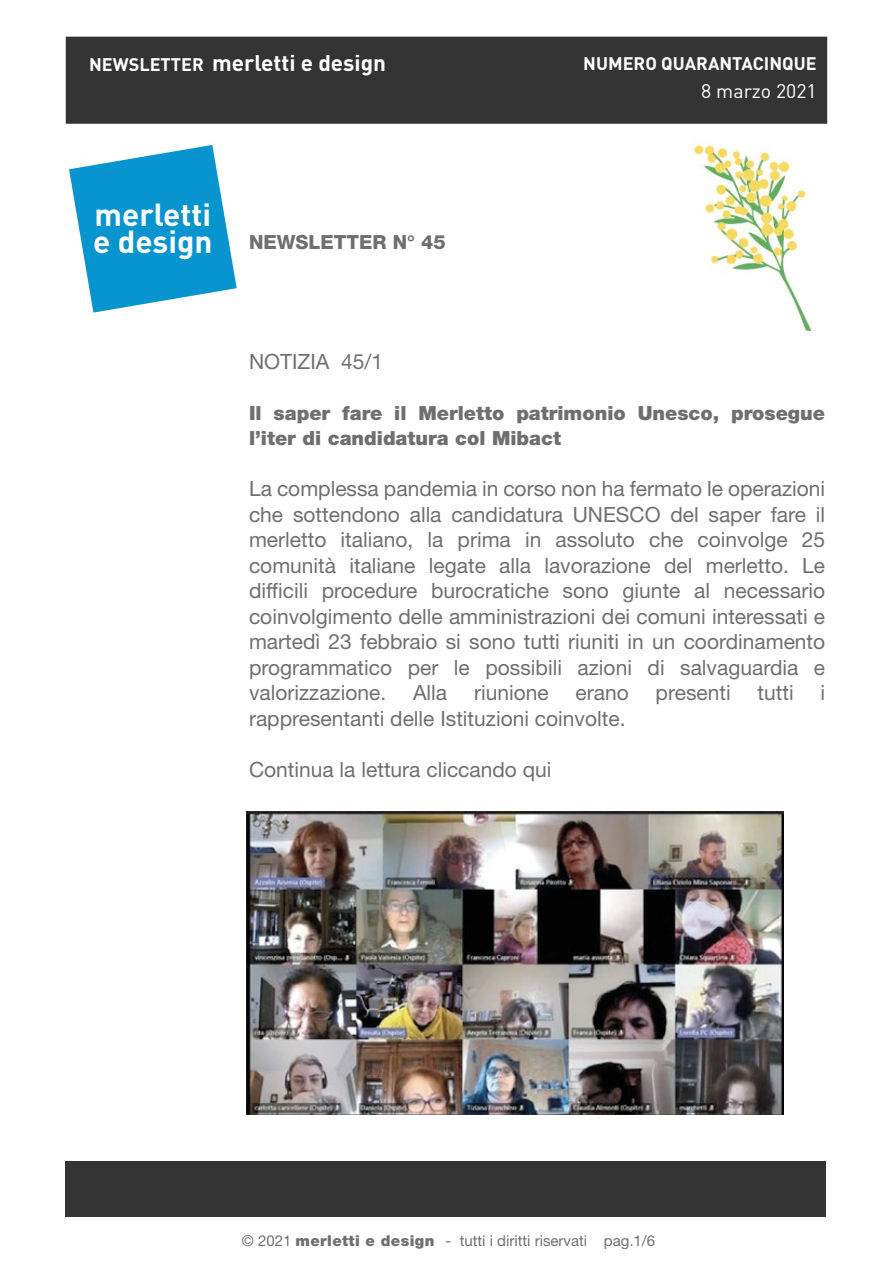
<style>
.page{position:relative;width:893px;height:1263px;background:#fff}
.page>*{position:absolute;margin:0;border:0;box-sizing:border-box;transform-origin:0 0}
.t1{font:700 31.5px "DIN";color:#fff}
.t2{font:700 22.5px "DIN";color:#fff}
.t3{font:21px/25.5px "Helvetica Neue";color:#706f6f;text-align:justify}
.t4{font:900 19.5px/25.5px "Helvetica Neue";color:#706f6f}
.t5{font:800 19.5px "Helvetica Neue";color:#706f6f}
.t6{font:19.5px "DIN";color:#fff}
.t7{font:700 18px "DIN";color:#fff}
.t8{font:15px "Helvetica Neue";color:#706f6f}
.s1{font-size:18px}
.s2{font-family:"DIN";font-weight:700;font-size:31.5px;color:#fff}
.s3{font-weight:900}
</style>
<div class="page">
<svg style="left:69px;top:145px;width:168px;height:168px"></svg>
<div style="left:65px;top:1161px;width:760px;height:56px;background:#343434"></div>
<div style="left:66px;top:37px;width:761px;height:87px;background:#343434;border:2px solid #343434"></div>
<img style="left:693px;top:145px;width:120px;height:188px">
<img style="left:247px;top:811px;width:537px;height:303px">
<p class="t2" style="left:89px;top:49px;width:299px"><span class="s1">NEWSLETTER</span> merletti e design</p>
<p class="t7" style="left:583px;top:52px;width:235px">NUMERO QUARANTACINQUE</p>
<p class="t6" style="left:701px;top:79px;width:117px">8 marzo 2021</p>
<h1 class="t1" style="left:94px;top:194px;width:118px">merletti</h1>
<p class="t5" style="left:93px;top:231px;width:354px"><span class="s2">e design</span> NEWSLETTER N° 45</p>
<p class="t3" style="left:249px;top:348px;width:136px">NOTIZIA 45/1</p>
<p class="t4" style="left:249px;top:400px;width:578px">Il saper fare il Merletto patrimonio Unesco, prosegue l’iter di candidatura col Mibact</p>
<p class="t3" style="left:249px;top:476px;width:578px">La complessa pandemia in corso non ha fermato le operazioni che sottendono alla candidatura UNESCO del saper fare il merletto italiano, la prima in assoluto che coinvolge 25 comunità italiane legate alla lavorazione del merletto. Le difficili procedure burocratiche sono giunte al necessario coinvolgimento delle amministrazioni dei comuni interessati e martedì 23 febbraio si sono tutti riuniti in un coordinamento programmatico per le possibili azioni di salvaguardia e valorizzazione.</p>
<p class="t3" style="left:413px;top:680px;width:36px">Alla</p>
<p class="t3" style="left:474px;top:680px;width:76px">riunione</p>
<p class="t3" style="left:576px;top:680px;width:55px">erano</p>
<p class="t3" style="left:656px;top:680px;width:77px">presenti</p>
<p class="t3" style="left:757px;top:680px;width:38px">tutti</p>
<p class="t3" style="left:820px;top:680px;width:6px">i</p>
<p class="t3" style="left:249px;top:705px;width:378px">rappresentanti delle Istituzioni coinvolte.</p>
<p class="t3" style="left:249px;top:756px;width:304px">Continua la lettura cliccando qui</p>
<p class="t8" style="left:242px;top:1232px;width:415px">© 2021 <span class="s3">merletti e design</span> - tutti i diritti riservati pag.1/6</p>
</div>
